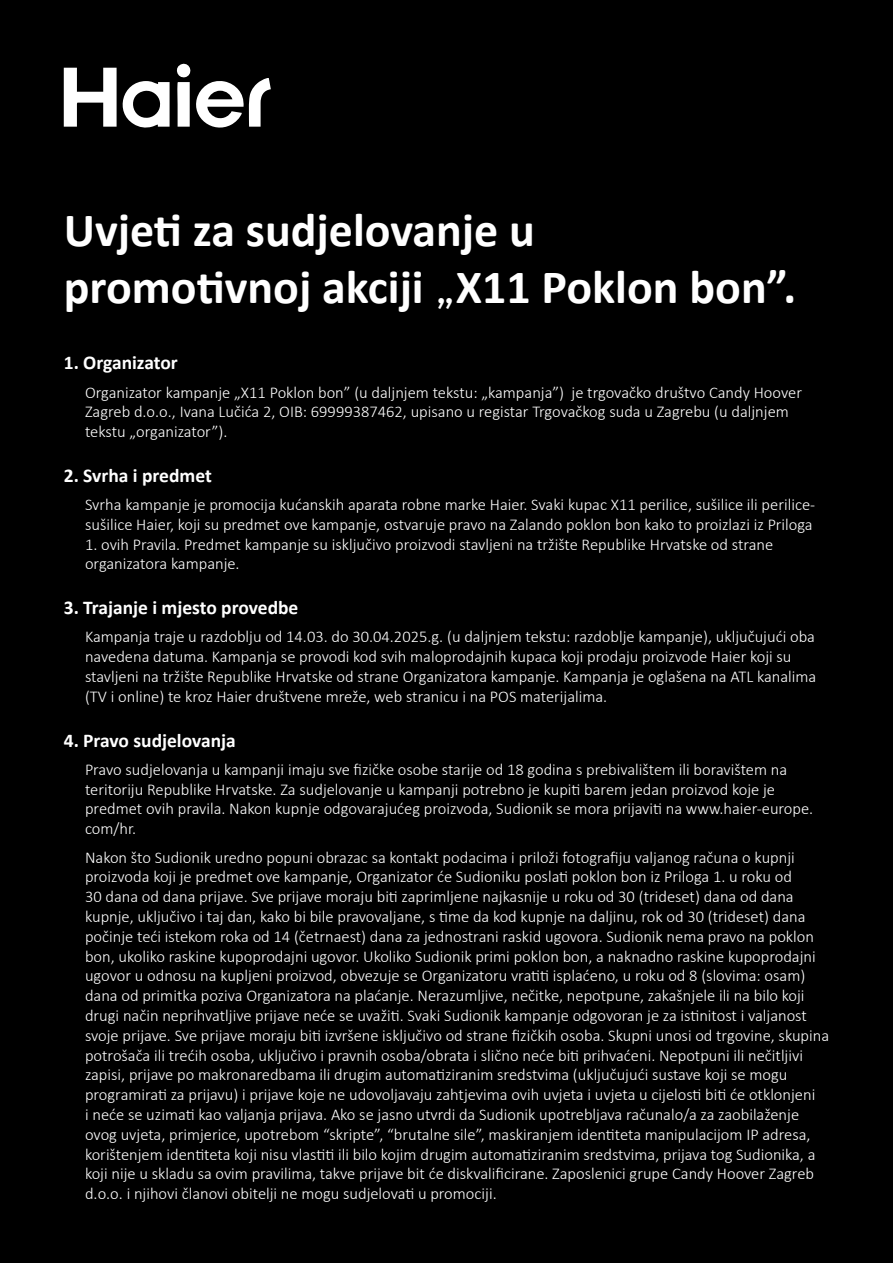
<style>
.page{position:relative;width:893px;height:1263px;background:#000}
.page>*{position:absolute;margin:0;border:0;box-sizing:border-box;transform-origin:0 0}
.t1{font:700 48px/57.6px "Calibri";color:#fff}
.t2{font:700 19.5px "Calibri";color:#fff}
.t3{font:300 16.5px/19.8px "Calibri";color:#fff}
.s1{font-family:"Outfit";font-weight:300}
</style>
<div class="page">
<svg style="left:64px;top:63px;width:207px;height:65px"></svg>
<h1 class="t1" style="left:64px;top:199px;width:734px">Uvjeti za sudjelovanje u<br>promotivnoj akciji <span class="s1">„</span>X11 Poklon bon”.</h1>
<p class="t2" style="left:64px;top:349px;width:116px">1. Organizator</p>
<p class="t3" style="left:85px;top:382px;width:718px">Organizator kampanje „X11 Poklon bon” (u daljnjem tekstu: „kampanja”) je trgovačko društvo Candy Hoover<br>Zagreb d.o.o., Ivana Lučića 2, OIB: 69999387462, upisano u registar Trgovačkog suda u Zagrebu (u daljnjem tekstu „organizator”).</p>
<p class="t2" style="left:64px;top:461px;width:150px">2. Svrha i predmet</p>
<p class="t3" style="left:85px;top:494px;width:732px">Svrha kampanje je promocija kućanskih aparata robne marke Haier. Svaki kupac X11 perilice, sušilice ili perilice&shy;sušilice Haier, koji su predmet ove kampanje, ostvaruje pravo na Zalando poklon bon kako to proizlazi iz Priloga</p>
<p class="t3" style="left:85px;top:534px;width:690px">1. ovih Pravila. Predmet kampanje su isključivo proizvodi stavljeni na tržište Republike Hrvatske od strane organizatora kampanje.</p>
<p class="t2" style="left:64px;top:594px;width:236px">3. Trajanje i mjesto provedbe</p>
<p class="t3" style="left:85px;top:627px;width:733px">Kampanja traje u razdoblju od 14.03. do 30.04.2025.g. (u daljnjem tekstu: razdoblje kampanje), uključujući oba navedena datuma. Kampanja se provodi kod svih maloprodajnih kupaca koji prodaju proizvode Haier koji su stavljeni na tržište Republike Hrvatske od strane Organizatora kampanje. Kampanja je oglašena na ATL kanalima (TV i online) te kroz Haier društvene mreže, web stranicu i na POS materijalima.</p>
<p class="t2" style="left:64px;top:726px;width:174px">4. Pravo sudjelovanja</p>
<p class="t3" style="left:85px;top:759px;width:730px">Pravo sudjelovanja u kampanji imaju sve fizičke osobe starije od 18 godina s prebivalištem ili boravištem na teritoriju Republike Hrvatske. Za sudjelovanje u kampanji potrebno je kupiti barem jedan proizvod koje je predmet ovih pravila. Nakon kupnje odgovarajućeg proizvoda, Sudionik se mora prijaviti na www.haier-europe. com/hr.</p>
<p class="t3" style="left:85px;top:847px;width:746px">Nakon što Sudionik uredno popuni obrazac sa kontakt podacima i priloži fotografiju valjanog računa o kupnji proizvoda koji je predmet ove kampanje, Organizator će Sudioniku poslati poklon bon iz Priloga 1. u roku od<br>30 dana od dana prijave. Sve prijave moraju biti zaprimljene najkasnije u roku od 30 (trideset) dana od dana kupnje, uključivo i taj dan, kako bi bile pravovaljane, s time da kod kupnje na daljinu, rok od 30 (trideset) dana počinje teći istekom roka od 14 (četrnaest) dana za jednostrani raskid ugovora. Sudionik nema pravo na poklon bon, ukoliko raskine kupoprodajni ugovor. Ukoliko Sudionik primi poklon bon, a naknadno raskine kupoprodajni ugovor u odnosu na kupljeni proizvod, obvezuje se Organizatoru vratiti isplaćeno, u roku od 8 (slovima: osam) dana od primitka poziva Organizatora na plaćanje. Nerazumljive, nečitke, nepotpune, zakašnjele ili na bilo koji drugi način neprihvatljive prijave neće se uvažiti. Svaki Sudionik kampanje odgovoran je za istinitost i valjanost svoje prijave. Sve prijave moraju biti izvršene isključivo od strane fizičkih osoba. Skupni unosi od trgovine, skupina potrošača ili trećih osoba, uključivo i pravnih osoba/obrata i slično neće biti prihvaćeni. Nepotpuni ili nečitljivi zapisi, prijave po makronaredbama ili drugim automatiziranim sredstvima (uključujući sustave koji se mogu programirati za prijavu) i prijave koje ne udovoljavaju zahtjevima ovih uvjeta i uvjeta u cijelosti biti će otklonjeni<br>i neće se uzimati kao valjanja prijava. Ako se jasno utvrdi da Sudionik upotrebljava računalo/a za zaobilaženje ovog uvjeta, primjerice, upotrebom “skripte”, “brutalne sile”, maskiranjem identiteta manipulacijom IP adresa, korištenjem identiteta koji nisu vlastiti ili bilo kojim drugim automatiziranim sredstvima, prijava tog Sudionika, a koji nije u skladu sa ovim pravilima, takve prijave bit će diskvalificirane. Zaposlenici grupe Candy Hoover Zagreb d.o.o. i njihovi članovi obitelji ne mogu sudjelovati u promociji.</p>
</div>
